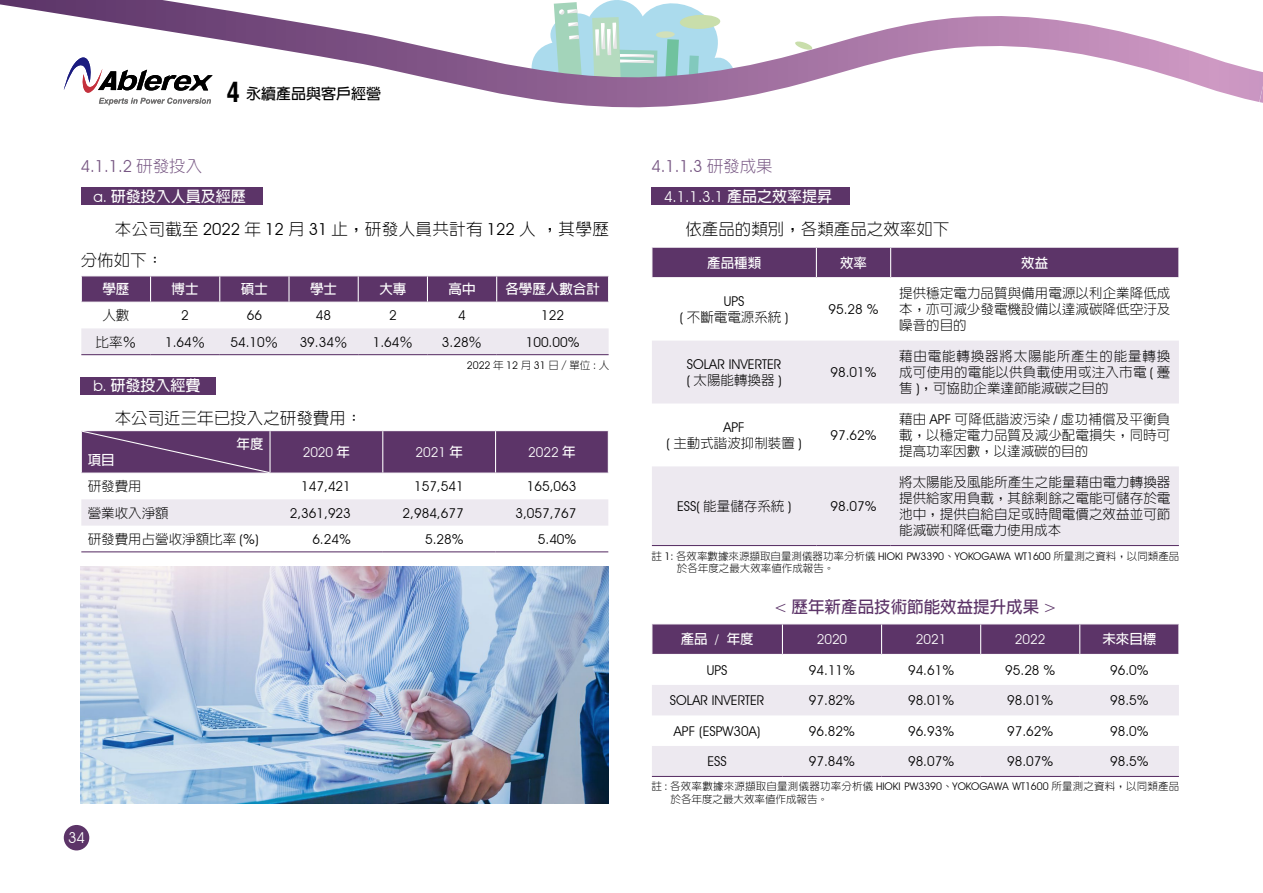
<style>
.page{position:relative;width:1263px;height:893px;background:#fff}
.page>*{position:absolute;margin:0;border:0;box-sizing:border-box;transform-origin:0 0}
.t1{font:300 16.5px/31.5px "AR New Hei B5 Std";letter-spacing:.02em;color:#000}
.t2{font:300 16.5px "AR New Hei B5 Std";color:#000}
.t3{font:16.5px "Avant Garde IT Cby BT";color:#775783}
.t4{font:700 16.5px "AR Hei B5";color:#5c3468}
.t5{font:700 15px "AR Hei B5";color:#fff}
.t6{font:15px "Avant Garde IT Cby BT";color:#fff}
.t7{font:700 15px "AR New Hei B5 Std";color:#000}
.t8{font:300 13.5px/16.2px "AR New Hei B5 Std";letter-spacing:.005em;color:#000;text-align:justify}
.t9{font:13.5px "Avant Garde IT Cby BT";color:#000}
.t10{font:700 13.5px "AR Hei B5";color:#fff}
.t11{font:13.5px "Avant Garde IT Cby BT";color:#fff}
.t12{font:300 10.5px/12.6px "AR New Hei B5 Std";color:#000}
.t13{font:300 10.5px/12.6px "AR New Hei B5 Std";letter-spacing:.02em;color:#000}
.t14{font:10.5px "Avant Garde IT Cby BT";color:#000}
.s1{font-family:"Swiss 721 BT";font-stretch:condensed;font-size:27px}
.s2{font-family:"AR New Hei B5 Std";font-weight:300}
.s3{font-family:"Avant Garde IT Cby BT";font-weight:400}
.s4{font-family:"AR Hei B5";font-weight:700}
</style>
<div class="page">
<div style="left:64px;top:825px;width:25px;height:25px;background:#5c3468;border-radius:50%"></div>
<svg style="left:0;top:0;width:1227px;height:108px"></svg>
<svg style="left:1227px;top:62px;width:36px;height:41px"></svg>
<div style="left:81px;top:188px;width:181px;height:17px;background:#5c3468"></div>
<div style="left:81px;top:378px;width:135px;height:17px;background:#5c3468"></div>
<div style="left:81px;top:328px;width:528px;height:26px;background:#ede9f0"></div>
<svg style="left:81px;top:276px;width:528px;height:26px;background:#643e6f"></svg>
<hr style="left:81px;top:354px;width:70px;height:1px;background:#5c3468">
<hr style="left:151px;top:354px;width:69px;height:1px;background:#5c3468">
<hr style="left:220px;top:354px;width:69px;height:1px;background:#5c3468">
<hr style="left:289px;top:354px;width:69px;height:1px;background:#5c3468">
<hr style="left:358px;top:354px;width:69px;height:1px;background:#5c3468">
<hr style="left:427px;top:354px;width:70px;height:1px;background:#5c3468">
<hr style="left:497px;top:354px;width:112px;height:1px;background:#5c3468">
<div style="left:81px;top:499px;width:527px;height:27px;background:#ede9f0"></div>
<hr style="left:81px;top:551px;width:189px;height:1px;background:#5c3468">
<hr style="left:270px;top:551px;width:113px;height:1px;background:#5c3468">
<hr style="left:383px;top:551px;width:113px;height:1px;background:#5c3468">
<hr style="left:496px;top:551px;width:112px;height:1px;background:#5c3468">
<svg style="left:81px;top:431px;width:527px;height:42px;background:#613a6c"></svg>
<div style="left:651px;top:188px;width:198px;height:17px;background:#5c3468"></div>
<svg style="left:652px;top:341px;width:527px;height:204px;fill:#ede9f0"></svg>
<div style="left:652px;top:247px;width:527px;height:30px;background:#5c3468"></div>
<hr style="left:652px;top:545px;width:164px;height:1px;background:#5c3468">
<hr style="left:816px;top:545px;width:75px;height:1px;background:#5c3468">
<hr style="left:891px;top:545px;width:288px;height:1px;background:#5c3468">
<svg style="left:652px;top:624px;width:526px;height:30px;background:#5f386b"></svg>
<svg style="left:652px;top:685px;width:527px;height:91px;fill:#ede9f0"></svg>
<hr style="left:782px;top:624px;width:1px;height:30px;background:#fff">
<hr style="left:881px;top:624px;width:1px;height:30px;background:#fff">
<hr style="left:980px;top:624px;width:1px;height:30px;background:#fff">
<hr style="left:1079px;top:624px;width:1px;height:30px;background:#fff">
<hr style="left:652px;top:776px;width:130px;height:1px;background:#5c3468">
<hr style="left:782px;top:776px;width:99px;height:1px;background:#5c3468">
<hr style="left:881px;top:776px;width:100px;height:1px;background:#5c3468">
<hr style="left:981px;top:776px;width:99px;height:1px;background:#5c3468">
<hr style="left:1080px;top:776px;width:99px;height:1px;background:#5c3468">
<img style="left:81px;top:567px;width:528px;height:237px">
<p class="t7" style="left:226px;top:86px;width:156px"><span class="s1">4</span> 永續產品與客戶經營</p>
<p class="t3" style="left:81px;top:156px;width:123px">4.1.1.2 <span class="s2">研發投入</span></p>
<p class="t5" style="left:94px;top:189px;width:154px"><span class="s3">a.</span> 研發投入人員及經歷</p>
<p class="t1" style="left:81px;top:213px;width:530px;text-indent:34px">本公司截至 <span class="s3">2022</span> 年 <span class="s3">12</span> 月 <span class="s3">31</span> 止，研發人員共計有 <span class="s3">122</span> 人，其學歷分佈如下：</p>
<p class="t10" style="left:102px;top:282px;width:28px">學歷</p>
<p class="t10" style="left:172px;top:282px;width:28px">博士</p>
<p class="t10" style="left:241px;top:282px;width:28px">碩士</p>
<p class="t10" style="left:310px;top:282px;width:28px">學士</p>
<p class="t10" style="left:379px;top:282px;width:28px">大專</p>
<p class="t10" style="left:449px;top:282px;width:28px">高中</p>
<p class="t10" style="left:505px;top:282px;width:96px">各學歷人數合計</p>
<p class="t8" style="left:102px;top:307px;width:28px">人數</p>
<p class="t9" style="left:181px;top:307px;width:9px">2</p>
<p class="t9" style="left:247px;top:307px;width:17px">66</p>
<p class="t9" style="left:316px;top:307px;width:17px">48</p>
<p class="t9" style="left:389px;top:307px;width:9px">2</p>
<p class="t9" style="left:458px;top:307px;width:9px">4</p>
<p class="t9" style="left:541px;top:307px;width:24px">122</p>
<p class="t8" style="left:96px;top:334px;width:42px">比率％</p>
<p class="t9" style="left:165px;top:334px;width:42px">1.64<span class="s2">％</span></p>
<p class="t9" style="left:230px;top:334px;width:49px">54.10<span class="s2">％</span></p>
<p class="t9" style="left:300px;top:334px;width:49px">39.34<span class="s2">％</span></p>
<p class="t9" style="left:373px;top:334px;width:42px">1.64<span class="s2">％</span></p>
<p class="t9" style="left:442px;top:334px;width:42px">3.28<span class="s2">％</span></p>
<p class="t9" style="left:526px;top:334px;width:55px">100.00%</p>
<p class="t14" style="left:467px;top:359px;width:144px">2022 <span class="s2">年</span> 12 <span class="s2">月</span> 31 <span class="s2">日／單位</span> : <span class="s2">人</span></p>
<p class="t5" style="left:94px;top:378px;width:108px"><span class="s3">b.</span> 研發投入經費</p>
<p class="t2" style="left:115px;top:410px;width:249px">本公司近三年已投入之研發費用：</p>
<p class="t10" style="left:237px;top:437px;width:28px">年度</p>
<p class="t10" style="left:88px;top:453px;width:28px">項目</p>
<p class="t11" style="left:303px;top:444px;width:49px">2020 <span class="s4">年</span></p>
<p class="t11" style="left:415px;top:444px;width:49px">2021 <span class="s4">年</span></p>
<p class="t11" style="left:528px;top:444px;width:49px">2022 <span class="s4">年</span></p>
<p class="t8" style="left:88px;top:478px;width:55px">研發費用</p>
<p class="t9" style="left:301px;top:478px;width:51px">147,421</p>
<p class="t9" style="left:414px;top:478px;width:51px">157,541</p>
<p class="t9" style="left:527px;top:478px;width:51px">165,063</p>
<p class="t8" style="left:88px;top:505px;width:82px">營業收入淨額</p>
<p class="t9" style="left:290px;top:505px;width:63px">2,361,923</p>
<p class="t9" style="left:403px;top:505px;width:63px">2,984,677</p>
<p class="t9" style="left:515px;top:505px;width:63px">3,057,767</p>
<p class="t8" style="left:88px;top:531px;width:172px">研發費用占營收淨額比率 <span class="s3">(%)</span></p>
<p class="t9" style="left:312px;top:531px;width:40px">6.24%</p>
<p class="t9" style="left:425px;top:531px;width:40px">5.28%</p>
<p class="t9" style="left:538px;top:531px;width:40px">5.40%</p>
<p class="t6" style="left:68px;top:829px;width:18px">34</p>
<p class="t3" style="left:651px;top:156px;width:123px">4.1.1.3 <span class="s2">研發成果</span></p>
<p class="t6" style="left:664px;top:188px;width:170px">4.1.1.3.1 <span class="s4">產品之效率提昇</span></p>
<p class="t2" style="left:685px;top:221px;width:265px">依產品的類別，各類產品之效率如下</p>
<p class="t10" style="left:707px;top:256px;width:55px">產品種類</p>
<p class="t10" style="left:840px;top:256px;width:28px">效率</p>
<p class="t10" style="left:1021px;top:256px;width:28px">效益</p>
<p class="t9" style="left:724px;top:293px;width:22px">UPS</p>
<p class="t8" style="left:680px;top:309px;width:110px"><span class="s3">(</span> 不斷電電源系統 <span class="s3">)</span></p>
<p class="t8" style="left:899px;top:285px;width:273px">提供穩定電力品質與備用電源以利企業降低成本，亦可減少發電機設備以達減碳降低空汙及噪音的目的</p>
<p class="t9" style="left:828px;top:301px;width:51px">95.28 %</p>
<p class="t9" style="left:687px;top:356px;width:96px">SOLAR INVERTER</p>
<p class="t8" style="left:687px;top:372px;width:96px"><span class="s3">(</span> 太陽能轉換器 <span class="s3">)</span></p>
<p class="t9" style="left:723px;top:419px;width:23px">APF</p>
<p class="t8" style="left:666px;top:435px;width:137px"><span class="s3">(</span> 主動式諧波抑制裝置 <span class="s3">)</span></p>
<p class="t9" style="left:830px;top:364px;width:48px">98.01%</p>
<p class="t9" style="left:830px;top:427px;width:48px">97.62%</p>
<p class="t8" style="left:899px;top:348px;width:273px">藉由電能轉換器將太陽能所產生的能量轉換成可使用的電能以供負載使用或注入市電 <span class="s3">(</span> 躉售 <span class="s3">)</span>，可協助企業達節能減碳之目的</p>
<p class="t8" style="left:899px;top:411px;width:273px">藉由 <span class="s3">APF</span> 可降低諧波污染 <span class="s3">/</span> 虛功補償及平衡負載，以穩定電力品質及減少配電損失，同時可提高功率因數，以達減碳的目的</p>
<p class="t8" style="left:899px;top:474px;width:273px">將太陽能及風能所產生之能量藉由電力轉換器提供給家用負載，其餘剩餘之電能可儲存於電池中，提供自給自足或時間電價之效益並可節能減碳和降低電力使用成本</p>
<p class="t12" style="left:677px;top:549px;width:504px;text-indent:-26px">註 <span class="s3">1:</span> 各效率數據來源擷取自量測儀器功率分析儀 <span class="s3">HIOKI PW3390</span>、<span class="s3">YOKOGAWA WT1600</span> 所量測之資料，以同類產品於各年度之最大效率值作成報告。</p>
<p class="t4" style="left:774px;top:598px;width:285px"><span class="s3">&lt;</span> 歷年新產品技術節能效益提升成果 <span class="s3">&gt;</span></p>
<p class="t10" style="left:681px;top:632px;width:74px">產品 <span class="s3">/</span> 年度</p>
<p class="t11" style="left:817px;top:631px;width:32px">2020</p>
<p class="t11" style="left:916px;top:631px;width:32px">2021</p>
<p class="t11" style="left:1015px;top:631px;width:32px">2022</p>
<p class="t10" style="left:1102px;top:632px;width:55px">未來目標</p>
<p class="t9" style="left:707px;top:662px;width:22px">UPS</p>
<p class="t9" style="left:809px;top:662px;width:48px">94.11%</p>
<p class="t9" style="left:908px;top:662px;width:48px">94.61%</p>
<p class="t9" style="left:1005px;top:662px;width:51px">95.28 %</p>
<p class="t9" style="left:1110px;top:662px;width:40px">96.0%</p>
<p class="t9" style="left:670px;top:692px;width:96px">SOLAR INVERTER</p>
<p class="t9" style="left:809px;top:692px;width:48px">97.82%</p>
<p class="t9" style="left:908px;top:692px;width:48px">98.01%</p>
<p class="t9" style="left:1007px;top:692px;width:48px">98.01%</p>
<p class="t9" style="left:1110px;top:692px;width:40px">98.5%</p>
<p class="t9" style="left:674px;top:723px;width:88px">APF (ESPW30A)</p>
<p class="t9" style="left:809px;top:723px;width:48px">96.82%</p>
<p class="t9" style="left:908px;top:723px;width:48px">96.93%</p>
<p class="t9" style="left:1007px;top:723px;width:48px">97.62%</p>
<p class="t9" style="left:1110px;top:723px;width:40px">98.0%</p>
<p class="t9" style="left:707px;top:753px;width:21px">ESS</p>
<p class="t9" style="left:809px;top:753px;width:48px">97.84%</p>
<p class="t9" style="left:908px;top:753px;width:48px">98.07%</p>
<p class="t9" style="left:1007px;top:753px;width:48px">98.07%</p>
<p class="t9" style="left:1110px;top:753px;width:40px">98.5%</p>
<p class="t13" style="left:670px;top:780px;width:510px;text-indent:-19px">註 <span class="s3">:</span> 各效率數據來源擷取自量測儀器功率分析儀 <span class="s3">HIOKI PW3390</span>、<span class="s3">YOKOGAWA WT1600</span> 所量測之資料，以同類產品於各年度之最大效率值作成報告。</p>
<p class="t8" style="left:677px;top:498px;width:116px"><span class="s3">ESS(</span> 能量儲存系統 <span class="s3">)</span></p>
<p class="t9" style="left:830px;top:498px;width:48px">98.07%</p>
</div>
